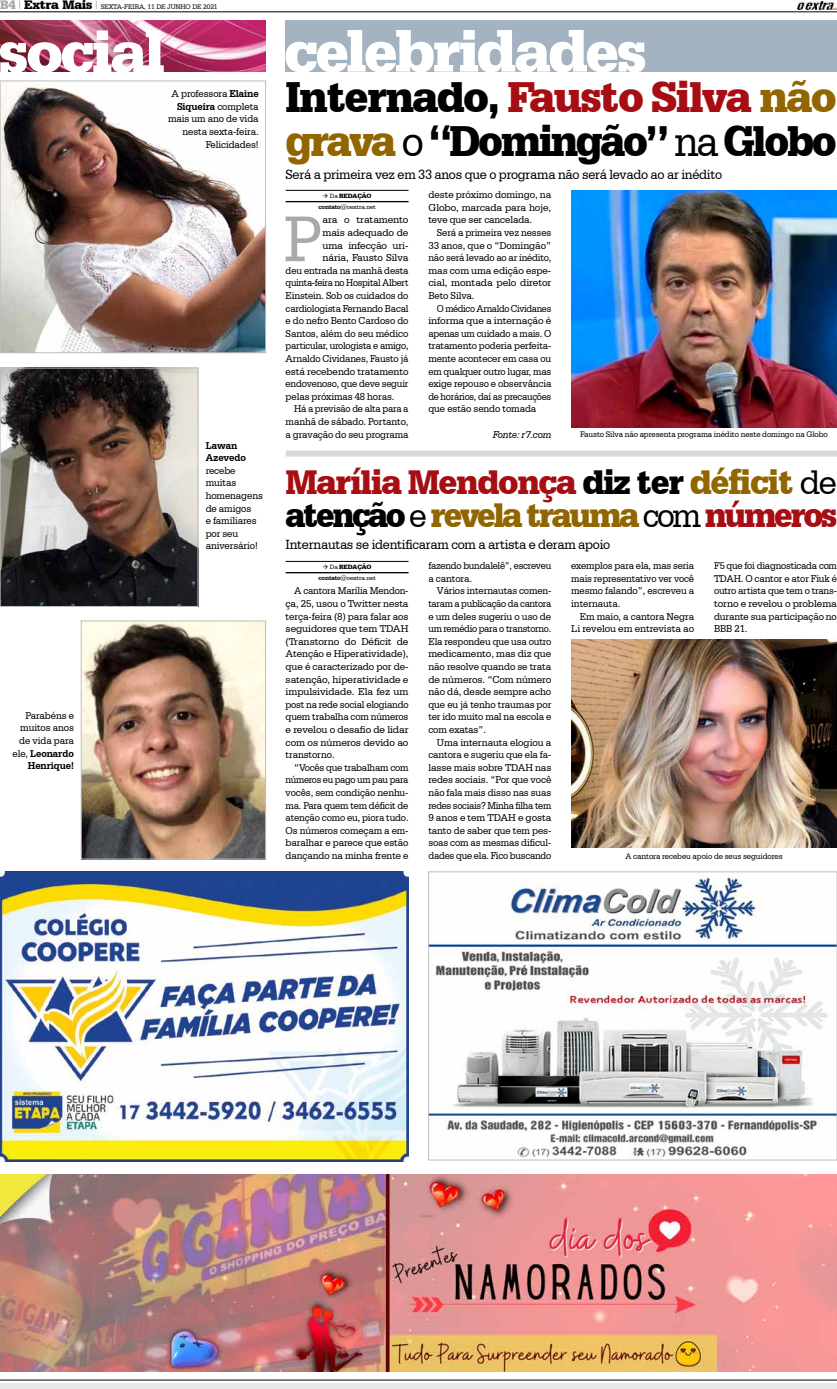
<style>
.page{position:relative;width:837px;height:1389px;background:#fff}
.page>*{position:absolute;margin:0;border:0;box-sizing:border-box;transform-origin:0 0}
.t1{font:68.7px "Serifa BT";color:#a7a9ac;scale:.95 1}
.t2{font:700 60px "Serifa DEE";letter-spacing:-.04em;color:#fff}
.t3{font:900 45.5px/43.2px "Serifa BT";letter-spacing:-.04em;color:#000;scale:.95 1}
.t4{font:900 36px/33px "Serifa BT";letter-spacing:-.04em;color:#a70e13;scale:.95 1}
.t5{font:14px "Serifa BT";letter-spacing:-.02em;color:#000;scale:.95 1}
.t6{font:10.5px/12.6px "Serifa BT";letter-spacing:-.01em;color:#000;text-align:justify;scale:.93 1}
.t7{font:10.5px/12.6px "Serifa BT";letter-spacing:-.01em;color:#000;text-align:justify;scale:.94 1}
.t8{font:10.5px/12.6px "Serifa BT";letter-spacing:-.01em;color:#000;text-align:justify}
.t9{font:10.5px/12.6px "Serifa BT";letter-spacing:-.01em;color:#000;text-align:right;scale:.95 1}
.t10{font:10.5px/12.6px "Serifa BT";letter-spacing:-.01em;color:#000;text-align:justify;scale:.91 1}
.t11{font:10.5px/12.6px "Serifa BT";letter-spacing:-.01em;color:#000;scale:.92 1}
.t12{font:10.5px "Serifa BT";letter-spacing:-.035em;color:#000;scale:.91 1}
.t13{font:10.5px "Serifa BT";letter-spacing:-.01em;color:#000;scale:.96 1}
.t14{font:700 10.5px/12.6px "Serifa BT";letter-spacing:-.01em;color:#000;scale:.95 1}
.t15{font:italic 10.5px "Serifa BT";letter-spacing:-.01em;color:#000;scale:.95 1}
.t16{font:8.5px "Serifa BT";letter-spacing:-.01em;color:#000;scale:.95 1}
.t17{font:7px "Serifa BT";letter-spacing:-.02em;color:#000}
.t18{font:6.5px/11.4px "Serifa BT";letter-spacing:-.02em;color:#000;text-align:center}
.s1{font-weight:900;font-size:13px;color:#a7a9ac}
.s2{font-weight:900;font-size:13px}
.s3{font-weight:700}
.s4{color:#a70e13}
.s5{color:#916600}
.s6{font-weight:400}
.s7{font-weight:900}
.s8{color:#000}
.s9{font-weight:400;color:#000}
</style>
<div class="page">
<div style="left:0;top:1383px;width:836px;height:6px;background:#e6e7e8"></div>
<hr style="left:0;top:1380px;width:836px;height:1px;background:#000">
<hr style="left:0;top:12px;width:836px;height:1px;background:#000">
<img style="left:797px;top:1px;width:39px;height:8px">
<img style="left:0;top:20px;width:266px;height:51px">
<div style="left:285px;top:20px;width:551px;height:52px;background:#a3b3c2"></div>
<img style="left:2px;top:83px;width:262px;height:268px">
<div style="left:0;top:81px;width:266px;height:272px;border:1px solid #bcbec0"></div>
<img style="left:2px;top:370px;width:194px;height:235px">
<div style="left:0;top:368px;width:198px;height:239px;border:1px solid #bcbec0"></div>
<img style="left:83px;top:623px;width:181px;height:234px">
<div style="left:81px;top:621px;width:185px;height:238px;border:1px solid #bcbec0"></div>
<img style="left:0;top:1175px;width:836px;height:197px">
<img style="left:0;top:872px;width:408px;height:289px">
<svg style="left:428px;top:871px;width:408px;height:289px"></svg>
<img style="left:571px;top:190px;width:265px;height:237px">
<hr style="left:285px;top:190px;width:123px;height:1px;background:#000">
<hr style="left:285px;top:201px;width:123px;height:1px;background:#000">
<div style="left:285px;top:451px;width:551px;height:6px;background:#d9d9d9"></div>
<img style="left:571px;top:640px;width:265px;height:208px">
<hr style="left:285px;top:561px;width:123px;height:1px;background:#000">
<hr style="left:285px;top:572px;width:123px;height:1px;background:#000">
<p class="t17" style="left:0;top:2px;width:219px"><span class="s1">B4</span> <sup>|</sup> <span class="s2">Extra Mais</span> <sup>|</sup> SEXTA-FEIRA, 11 DE JUNHO DE 2021</p>
<h2 class="t2" style="left:-2px;top:16px;width:168px">social</h2>
<h2 class="t2" style="left:284px;top:16px;width:364px">celebridades</h2>
<p class="t9" style="left:12px;top:709px;width:66px">Parabéns e muitos anos de vida para ele, <span class="s3">Leonardo<br>Henrique!</span></p>
<p class="t9" style="left:168px;top:87px;width:97px">A professora <span class="s3">Elaine<br>Siqueira</span> completa mais um ano de vida nesta sexta-feira.<br>Felicidades!</p>
<p class="t14" style="left:206px;top:439px;width:44px">Lawan<br>Azevedo</p>
<p class="t9" style="left:206px;top:464px;width:62px;text-align:left">recebe muitas homenagens de amigos<br>e familiares por seu aniversário!</p>
<h3 class="t3" style="left:285px;top:74px;width:581px">Internado, <span class="s4">Fausto Silva</span> <span class="s5">não grava</span> <span class="s6">o</span> “Domingão” <span class="s6">na</span> Globo</h3>
<h3 class="t5" style="left:285px;top:166px;width:461px">Será a primeira vez em 33 anos que o programa não será levado ao ar inédito</h3>
<p class="t18" style="left:318px;top:190px;width:59px">→ Da <span class="s7">Redação </span><span class="s3">contato</span>@oextra.net</p>
<h1 class="t1" style="left:284px;top:198px;width:43px">P</h1>
<p class="t8" style="left:322px;top:213px;width:88px">ara o tratamento</p>
<p class="t8" style="left:322px;top:226px;width:88px">mais adequado de</p>
<p class="t8" style="left:322px;top:239px;width:88px">uma infecção uri-</p>
<p class="t8" style="left:322px;top:251px;width:88px">nária, Fausto Silva</p>
<p class="t7" style="left:285px;top:264px;width:132px">deu entrada na manhã desta</p>
<p class="t12" style="left:285px;top:277px;width:136px">quinta-feira no Hospital Albert</p>
<p class="t7" style="left:285px;top:289px;width:132px">Einstein. Sob os cuidados do</p>
<p class="t6" style="left:285px;top:302px;width:134px">cardiologista Fernando Bacal</p>
<p class="t9" style="left:285px;top:314px;width:131px">e do nefro Bento Cardoso do</p>
<p class="t13" style="left:285px;top:327px;width:129px">Santos, além do seu médico</p>
<p class="t11" style="left:285px;top:339px;width:135px">particular, urologista e amigo,</p>
<p class="t7" style="left:285px;top:352px;width:132px">Arnaldo Cividanes, Fausto já</p>
<p class="t8" style="left:285px;top:365px;width:124px">está recebendo tratamento</p>
<p class="t6" style="left:285px;top:377px;width:134px">endovenoso, que deve seguir</p>
<p class="t9" style="left:285px;top:390px;width:116px">pelas próximas 48 horas.</p>
<p class="t11" style="left:294px;top:402px;width:126px">Há a previsão de alta para a</p>
<p class="t9" style="left:285px;top:415px;width:131px">manhã de sábado. Portanto,</p>
<p class="t7" style="left:285px;top:428px;width:132px">a gravação do seu programa</p>
<p class="t8" style="left:428px;top:188px;width:124px">deste próximo domingo, na Globo, marcada para hoje, teve que ser cancelada.</p>
<p class="t7" style="left:428px;top:226px;width:132px;text-indent:9px">Será a primeira vez nesses 33 anos, que o “Domingão” não será levado ao ar inédito, mas com uma edição espe&shy;cial, montada pelo diretor Beto Silva.</p>
<p class="t10" style="left:428px;top:302px;width:136px;text-indent:9px">O médico Arnaldo Cividanes informa que a internação é apenas um cuidado a mais. O tratamento poderia perfeita&shy;mente acontecer em casa ou em qualquer outro lugar, mas exige repouso e observância de horários, daí as precauções que estão sendo tomada</p>
<p class="t15" style="left:492px;top:428px;width:63px">Fonte: r7.com</p>
<p class="t16" style="left:580px;top:429px;width:262px">Fausto Silva não apresenta programa inédito neste domingo na Globo</p>
<h3 class="t4" style="left:285px;top:464px;width:581px">Marília Mendonça <span class="s8">diz ter</span> <span class="s5">déficit</span> <span class="s9">de </span><span class="s8">atenção</span> <span class="s9">e</span> <span class="s5">revela trauma</span> <span class="s9">com</span> números</h3>
<h3 class="t5" style="left:285px;top:536px;width:343px">Internautas se identificaram com a artista e deram apoio</h3>
<p class="t18" style="left:318px;top:561px;width:59px">→ Da <span class="s7">Redação </span><span class="s3">contato</span>@oextra.net</p>
<p class="t11" style="left:428px;top:559px;width:135px">fazendo bundalelê”, escreveu a cantora.</p>
<p class="t7" style="left:428px;top:585px;width:132px;text-indent:9px">Vários internautas comen&shy;taram a publicação da cantora e um deles sugeriu o uso de um remédio para o transtorno.<br>Ela respondeu que usa outro medicamento, mas diz que não resolve quando se trata de números. “Com número não dá, desde sempre acho que eu já tenho traumas por ter ido muito mal na escola e com exatas”.</p>
<p class="t8" style="left:428px;top:736px;width:124px;text-indent:9px">Uma internauta elogiou a cantora e sugeriu que ela fa&shy;lasse mais sobre TDAH nas redes sociais. “Por que você não fala mais disso nas suas redes sociais? Minha filha tem 9 anos e tem TDAH e gosta tanto de saber que tem pes&shy;soas com as mesmas dificul&shy;dades que ela. Fico buscando</p>
<p class="t6" style="left:713px;top:559px;width:134px">F5 que foi diagnosticada com TDAH. O cantor e ator Fiuk é outro artista que tem o trans&shy;torno e revelou o problema durante sua participação no BBB</p>
<p class="t6" style="left:571px;top:559px;width:134px">exemplos para ela, mas seria mais representativo ver você mesmo falando”, escreveu a internauta.</p>
<p class="t9" style="left:571px;top:610px;width:131px">Em maio, a cantora Negra<br>Li revelou em entrevista ao</p>
<p class="t6" style="left:285px;top:585px;width:134px;text-indent:9px">A cantora Marília Mendon&shy;ça, 25, usou o Twitter nesta terça-feira (8) para falar aos seguidores que tem TDAH (Transtorno do Déficit de Atenção e Hiperatividade), que é caracterizado por de&shy;satenção, hiperatividade e impulsividade. Ela fez um post na rede social elogiando quem trabalha com números e revelou o desafio de lidar com os números devido ao transtorno.</p>
<p class="t6" style="left:285px;top:761px;width:134px;text-indent:9px">“Vocês que trabalham com números eu pago um pau para vocês, sem condição nenhu&shy;ma. Para quem tem déficit de atenção como eu, piora tudo.<br>Os números começam a em&shy;baralhar e parece que estão dançando na minha frente e</p>
<p class="t9" style="left:734px;top:622px;width:15px">21.</p>
<p class="t16" style="left:625px;top:851px;width:167px">A cantora recebeu apoio de seus seguidores</p>
</div>
